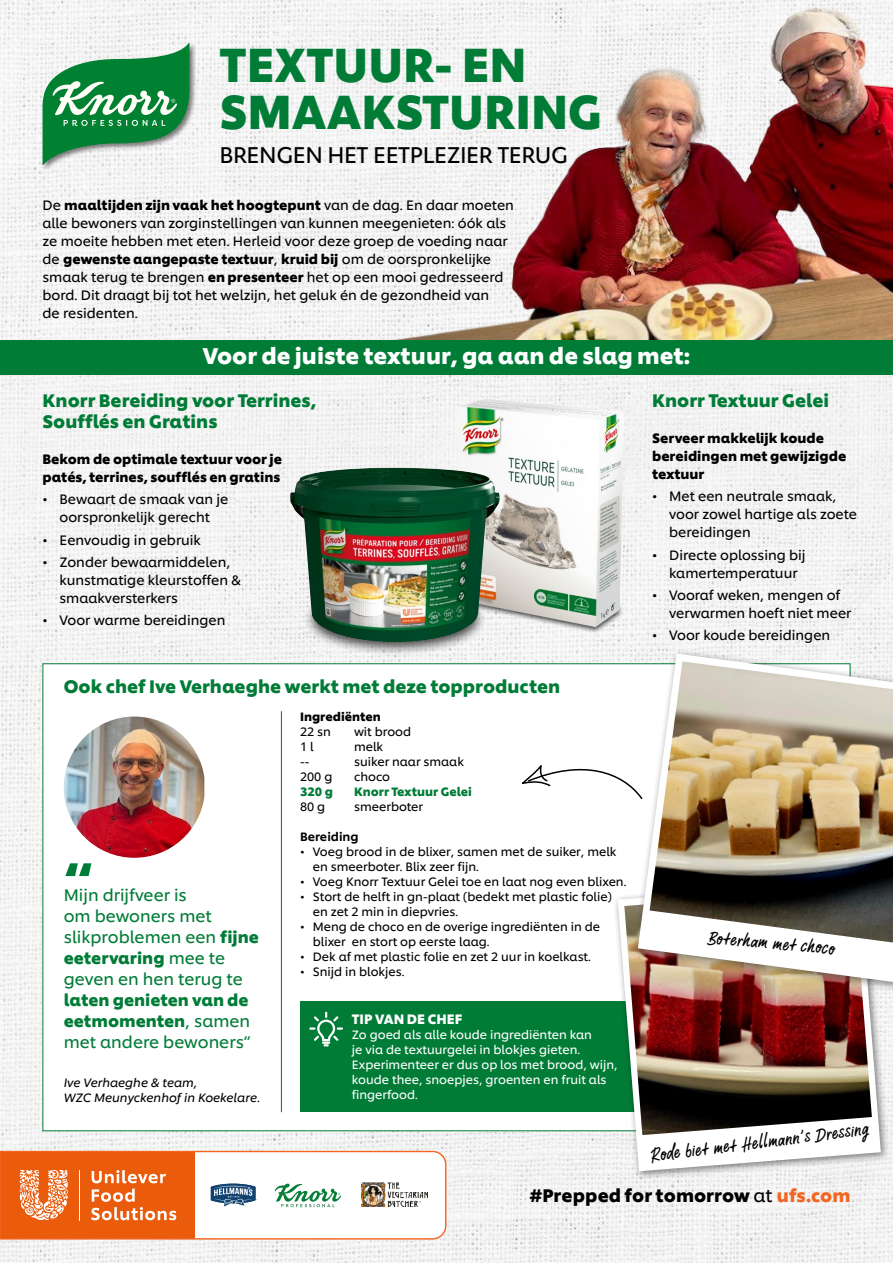
<style>
.page{position:relative;width:893px;height:1263px;background:#fff}
.page>*{position:absolute;margin:0;border:0;box-sizing:border-box;transform-origin:0 0}
.t1{font:700 54px "Unilever Shilling";color:#007c37}
.t2{font:700 47.25px/47.2px "Unilever Shilling";color:#007c37}
.t3{font:24px "Chefs Hand";color:#000}
.t4{font:700 22.5px "Unilever Shilling";color:#fff}
.t5{font:22.5px "Unilever Shilling";letter-spacing:-.02em;color:#000}
.t6{font:700 18px/21px "Unilever Shilling";color:#007c37}
.t7{font:700 18px "Unilever Shilling";color:#000}
.t8{font:16.5px/21px "Unilever Shilling";color:#007c37}
.t9{font:700 16.5px/21px "Unilever Shilling";color:#007c37}
.t10{font:13.5px/18px "Unilever Shilling";color:#000}
.t11{font:700 13.5px/18px "Unilever Shilling";color:#000}
.t12{font:700 13.5px "Unilever Shilling";color:#fff}
.t13{font:12px/15px "Unilever Shilling";color:#000}
.t14{font:12px/15px "Unilever Shilling";color:#fff}
.t15{font:italic 12px/14.4px "Unilever Shilling";color:#000}
.t16{font:700 12px "Unilever Shilling";color:#007c37}
.t17{font:700 12px "Unilever Shilling";color:#000}
.t18{font:500 12px "Unilever Shilling";color:#000}
.s1{font-weight:700}
.s2{font-weight:400}
.s3{color:#f26522}
</style>
<div class="page">
<img style="left:0;top:0;width:368px;height:340px">
<img style="left:0;top:374px;width:893px;height:889px">
<img style="left:368px;top:0;width:525px;height:340px">
<div style="left:43px;top:663px;width:807px;height:468px;background:#fff"></div>
<svg style="left:0;top:1150px;width:447px;height:90px"></svg>
<div style="left:41px;top:42px;width:156px;height:130px;background:#000;opacity:.5"></div>
<svg style="left:43px;top:43px;width:147px;height:122px"></svg>
<div style="left:457px;top:576px;width:167px;height:57px;background:#000;opacity:.75"></div>
<img style="left:457px;top:399px;width:167px;height:228px">
<div style="left:303px;top:581px;width:185px;height:76px;background:#000;opacity:.75"></div>
<img style="left:290px;top:468px;width:210px;height:174px">
<img style="left:64px;top:716px;width:140px;height:142px">
<svg style="left:521px;top:765px;width:112px;height:25px"></svg>
<hr style="left:281px;top:711px;width:1px;height:401px;background:#007c37">
<div style="left:300px;top:1001px;width:364px;height:111px;background:#007c37"></div>
<svg style="left:309px;top:1012px;width:34px;height:34px"></svg>
<div style="left:0;top:340px;width:893px;height:34px;background:#007c37"></div>
<div style="left:613px;top:876px;width:278px;height:305px;background:#000;opacity:.5"></div>
<svg style="left:618px;top:880px;width:263px;height:291px"></svg>
<img style="left:624px;top:888px;width:248px;height:247px">
<div style="left:633px;top:648px;width:260px;height:345px;background:#000;opacity:.5"></div>
<img style="left:638px;top:654px;width:255px;height:328px">
<img style="left:650px;top:661px;width:243px;height:281px">
<h2 class="t2" style="left:220px;top:37px;width:384px">TEXTUUR- EN<br>SMAAKSTURING</h2>
<h3 class="t5" style="left:220px;top:138px;width:350px">BRENGEN HET EETPLEZIER TERUG</h3>
<p class="t10" style="left:43px;top:195px;width:473px">De <span class="s1">maaltijden zijn vaak het hoogtepunt</span> van de dag. En daar moeten alle bewoners van zorginstellingen van kunnen meegenieten: óók als ze moeite hebben met eten. Herleid voor deze groep de voeding naar de <span class="s1">gewenste aangepaste textuur</span>, <span class="s1">kruid bij</span> om de oorspronkelijke smaak terug te brengen <span class="s1">en presenteer</span> het op een mooi gedresseerd bord. Dit draagt bij tot het welzijn, het geluk én de gezondheid van<br>de residenten.</p>
<h3 class="t4" style="left:203px;top:338px;width:489px">Voor de juiste textuur, ga aan de slag met:</h3>
<h3 class="t6" style="left:43px;top:388px;width:275px">Knorr Bereiding voor Terrines,<br>Soufflés en Gratins</h3>
<p class="t11" style="left:43px;top:449px;width:241px">Bekom de optimale textuur voor je patés, terrines, soufflés en gratins</p>
<p class="t10" style="left:43px;top:489px;width:187px;text-align:center">• Bewaart de smaak van je oorspronkelijk gerecht</p>
<p class="t10" style="left:43px;top:530px;width:160px">• Eenvoudig in gebruik</p>
<p class="t10" style="left:60px;top:552px;width:183px;text-indent:-17px">• Zonder bewaarmiddelen, kunstmatige kleurstoffen &amp; smaakversterkers</p>
<p class="t10" style="left:43px;top:610px;width:184px">• Voor warme bereidingen</p>
<h3 class="t6" style="left:64px;top:674px;width:498px">Ook chef Ive Verhaeghe werkt met deze topproducten</h3>
<h1 class="t1" style="left:64px;top:839px;width:31px">“</h1>
<p class="t8" style="left:64px;top:883px;width:197px">Mijn drijfveer is<br>om bewoners met slikproblemen een <span class="s1">fijne eetervaring</span> mee te geven en hen terug te</p>
<p class="t9" style="left:64px;top:987px;width:189px">laten genieten van de eetmomenten<span class="s2">, samen met andere bewoners”</span></p>
<p class="t15" style="left:64px;top:1075px;width:198px">Ive Verhaeghe &amp; team,<br>WZC Meunyckenhof in Koekelare.</p>
<p class="t17" style="left:300px;top:707px;width:82px">Ingrediënten</p>
<p class="t13" style="left:300px;top:723px;width:32px">22 sn</p>
<p class="t13" style="left:354px;top:723px;width:59px">wit brood</p>
<p class="t13" style="left:300px;top:738px;width:15px">1 l</p>
<p class="t13" style="left:354px;top:738px;width:31px">melk</p>
<p class="t13" style="left:300px;top:753px;width:11px">--</p>
<p class="t13" style="left:354px;top:753px;width:111px">suiker naar smaak</p>
<p class="t13" style="left:300px;top:768px;width:34px">200 g</p>
<p class="t13" style="left:354px;top:768px;width:38px">choco</p>
<p class="t16" style="left:300px;top:782px;width:34px">320 g</p>
<p class="t16" style="left:354px;top:782px;width:119px">Knorr Textuur Gelei</p>
<p class="t13" style="left:300px;top:798px;width:27px">80 g</p>
<p class="t13" style="left:354px;top:798px;width:71px">smeerboter</p>
<p class="t18" style="left:300px;top:827px;width:60px">Bereiding</p>
<p class="t13" style="left:313px;top:843px;width:305px;text-indent:-13px">• Voeg brood in de blixer, samen met de suiker, melk en smeerboter. Blix zeer fijn.</p>
<p class="t13" style="left:300px;top:873px;width:328px">• Voeg Knorr Textuur Gelei toe en laat nog even blixen.</p>
<p class="t13" style="left:313px;top:888px;width:301px;text-indent:-13px">• Stort de helft in gn-plaat (bedekt met plastic folie) en zet 2 min in diepvries.</p>
<p class="t13" style="left:313px;top:918px;width:289px;text-indent:-13px">• Meng de choco en de overige ingrediënten in de blixer en stort op eerste laag.</p>
<p class="t13" style="left:300px;top:948px;width:292px">• Dek af met plastic folie en zet 2 uur in koelkast.</p>
<p class="t13" style="left:300px;top:963px;width:106px">• Snijd in blokjes.</p>
<p class="t12" style="left:352px;top:1008px;width:112px">TIP VAN DE CHEF</p>
<p class="t14" style="left:352px;top:1026px;width:267px">Zo goed als alle koude ingrediënten kan<br>je via de textuurgelei in blokjes gieten.<br>Experimenteer er dus op los met brood, wijn, koude thee, snoepjes, groenten en fruit als fingerfood.</p>
<h3 class="t6" style="left:652px;top:388px;width:178px">Knorr Textuur Gelei</h3>
<p class="t11" style="left:652px;top:428px;width:196px">Serveer makkelijk koude bereidingen met gewijzigde textuur</p>
<p class="t10" style="left:669px;top:486px;width:189px;text-indent:-17px">• Met een neutrale smaak, voor zowel hartige als zoete bereidingen</p>
<p class="t10" style="left:669px;top:545px;width:138px;text-indent:-17px">• Directe oplossing bij kamertemperatuur</p>
<p class="t10" style="left:669px;top:585px;width:184px;text-indent:-17px">• Vooraf weken, mengen of verwarmen hoeft niet meer</p>
<p class="t10" style="left:652px;top:625px;width:180px">• Voor koude bereidingen</p>
<h3 class="t3" style="left:709px;top:924px;width:130px;rotate:5deg">Boterham met choco</h3>
<h3 class="t3" style="left:649px;top:1143px;width:222px;rotate:-7deg">Rode biet met Hellmann’s Dressing</h3>
<h3 class="t7" style="left:529px;top:1181px;width:323px">#Prepped for tomorrow <span class="s2">at</span> <span class="s3">ufs.com</span></h3>
</div>
